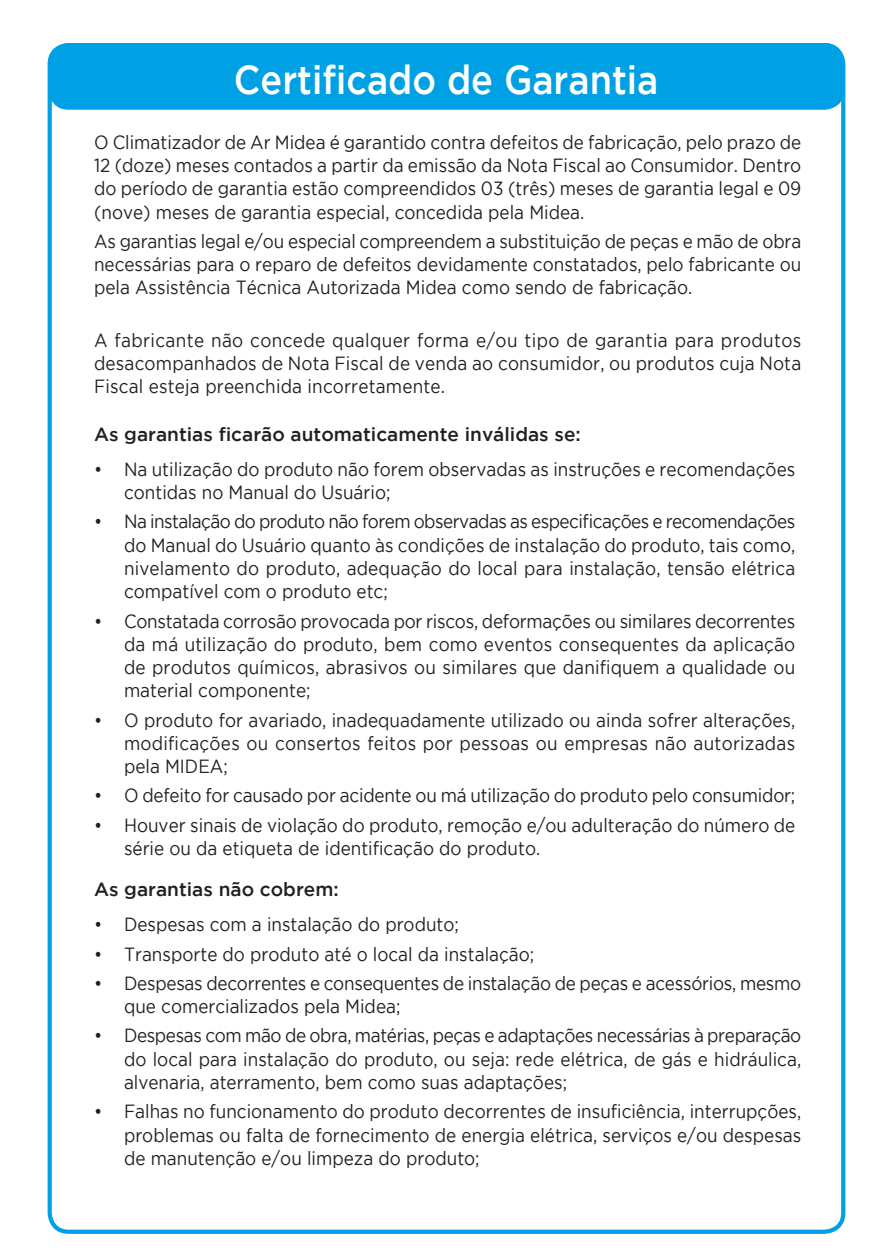
<style>
.page{position:relative;width:893px;height:1259px;background:#fff}
.page>*{position:absolute;margin:0;border:0;box-sizing:border-box;transform-origin:0 0}
.t1{font:500 40.2px "Gotham";color:#fff;scale:.9 1}
.t2{font:18.9px/23.4px "Gotham";color:#231f20;text-align:justify;scale:.9 1}
.t3{font:500 18.9px "Gotham";color:#231f20}
</style>
<div class="page">
<div style="left:50px;top:44px;width:793px;height:65px;background:#00a1e4;border-radius:19px"></div>
<div style="left:49px;top:43px;width:795px;height:67px;border:2px solid #00a1e4;border-radius:19px"></div>
<div style="left:48px;top:43px;width:797px;height:1190px;border:4px solid #00a1e4;border-radius:19px"></div>
<h1 class="t1" style="left:234px;top:65px;width:473px">Certificado de Garantia</h1>
<p class="t2" style="left:94px;top:132px;width:787px">O Climatizador de Ar Midea é garantido contra defeitos de fabricação, pelo prazo de 12 (doze) meses contados a partir da emissão da Nota Fiscal ao Consumidor. Dentro do período de garantia estão compreendidos 03 (três) meses de garantia legal e 09 (nove) meses de garantia especial, concedida pela Midea.</p>
<p class="t2" style="left:94px;top:231px;width:787px">As garantias legal e/ou especial compreendem a substituição de peças e mão de obra necessárias para o reparo de defeitos devidamente constatados, pelo fabricante ou pela Assistência Técnica Autorizada Midea como sendo de fabricação.</p>
<p class="t2" style="left:94px;top:330px;width:787px">A fabricante não concede qualquer forma e/ou tipo de garantia para produtos desacompanhados de Nota Fiscal de venda ao consumidor, ou produtos cuja Nota Fiscal esteja preenchida incorretamente.</p>
<p class="t3" style="left:94px;top:427px;width:488px">As garantias ficarão automaticamente inválidas se:</p>
<p class="t2" style="left:124px;top:459px;width:747px;text-indent:-30px">• Na utilização do produto não forem observadas as instruções e recomendações contidas no Manual do Usuário;</p>
<p class="t2" style="left:124px;top:511px;width:747px;text-indent:-30px">• Na instalação do produto não forem observadas as especificações e recomendações do Manual do Usuário quanto às condições de instalação do produto, tais como, nivelamento do produto, adequação do local para instalação, tensão elétrica compatível com o produto etc;</p>
<p class="t2" style="left:124px;top:610px;width:747px;text-indent:-30px">• Constatada corrosão provocada por riscos, deformações ou similares decorrentes da má utilização do produto, bem como eventos consequentes da aplicação de produtos químicos, abrasivos ou similares que danifiquem a qualidade ou material componente;</p>
<p class="t2" style="left:124px;top:709px;width:747px;text-indent:-30px">• O produto for avariado, inadequadamente utilizado ou ainda sofrer alterações, modificações ou consertos feitos por pessoas ou empresas não autorizadas pela MIDEA;</p>
<p class="t2" style="left:94px;top:785px;width:781px">• O defeito for causado por acidente ou má utilização do produto pelo consumidor;</p>
<p class="t2" style="left:124px;top:814px;width:747px;text-indent:-30px">• Houver sinais de violação do produto, remoção e/ou adulteração do número de série ou da etiqueta de identificação do produto.</p>
<p class="t3" style="left:94px;top:882px;width:246px">As garantias não cobrem:</p>
<p class="t2" style="left:94px;top:914px;width:407px">• Despesas com a instalação do produto;</p>
<p class="t2" style="left:94px;top:943px;width:491px">• Transporte do produto até o local da instalação;</p>
<p class="t2" style="left:124px;top:973px;width:754px;text-indent:-30px">• Despesas decorrentes e consequentes de instalação de peças e acessórios, mesmo que comercializados pela Midea;</p>
<p class="t2" style="left:124px;top:1025px;width:754px;text-indent:-30px">• Despesas com mão de obra, matérias, peças e adaptações necessárias à preparação do local para instalação do produto, ou seja: rede elétrica, de gás e hidráulica, alvenaria, aterramento, bem como suas adaptações;</p>
<p class="t2" style="left:124px;top:1101px;width:754px;text-indent:-30px">• Falhas no funcionamento do produto decorrentes de insuficiência, interrupções, problemas ou falta de fornecimento de energia elétrica, serviços e/ou despesas de manutenção e/ou limpeza do produto;</p>
</div>
